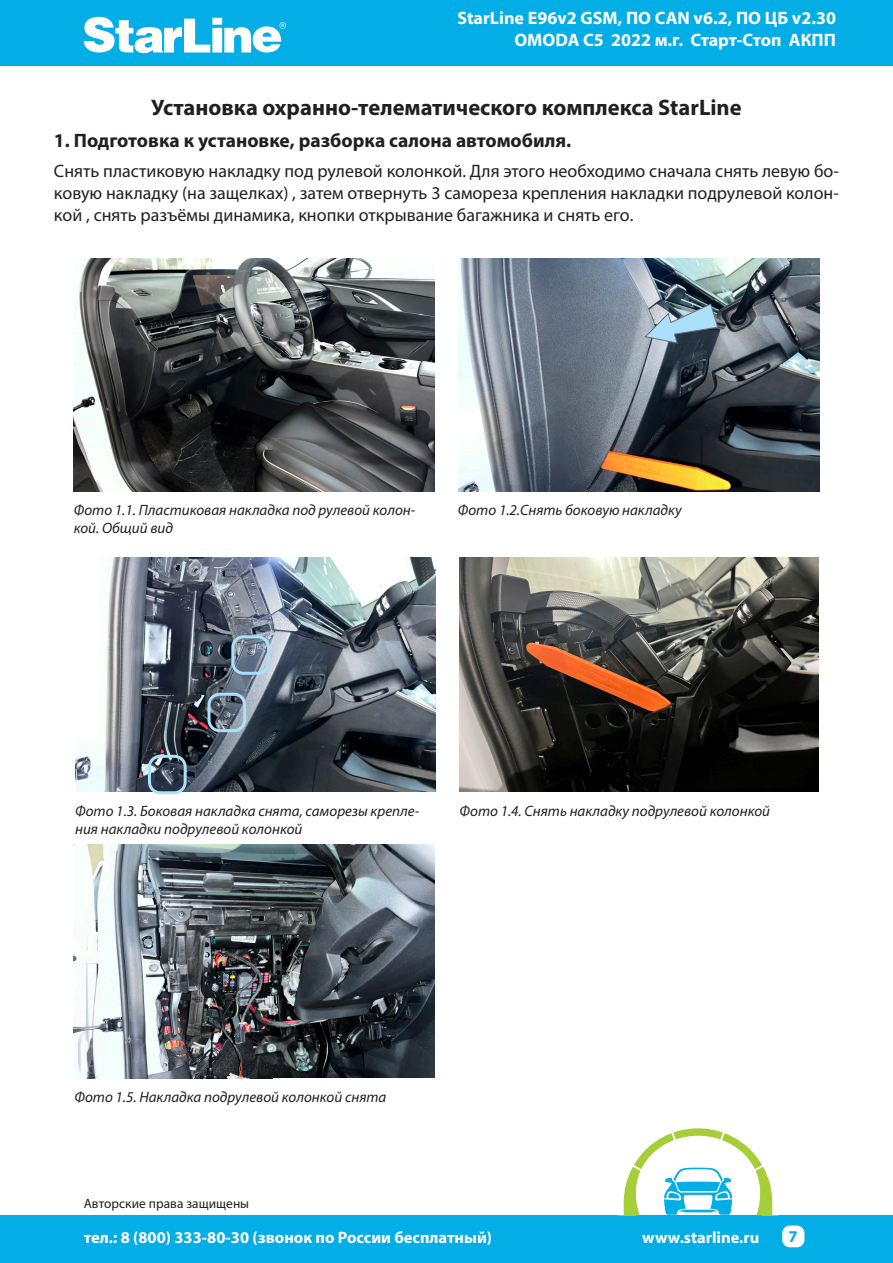
<style>
.page{position:relative;width:893px;height:1263px;background:#fff}
.page>*{position:absolute;margin:0;border:0;box-sizing:border-box;transform-origin:0 0}
.t1{font:700 22.5px "Myriad Pro";color:#231f20}
.Основной_текст{font:700 19.5px "Myriad Pro";color:#231f20}
.Основной_текст-2{font:18px/21.6px "Myriad Pro";color:#231f20;text-align:justify}
.t2{font:700 18px/21.6px "Myriad Pro";color:#fff;text-align:right}
.t3{font:700 16.5px "Myriad Pro";color:#fff}
.t4{font:700 16.5px "Myriad Pro";color:#03ade5}
.t5{font:italic 15px/18px "Myriad Pro";color:#231f20}
.t6{font:13.5px "Myriad Pro";color:#231f20}
</style>
<div class="page">
<div style="left:0;top:0;width:893px;height:65px;background:#03ade5"></div>
<svg style="left:84px;top:17px;width:202px;height:36px"></svg>
<div style="left:0;top:1215px;width:893px;height:48px;background:#03ade5"></div>
<div style="left:782px;top:1225px;width:22px;height:22px;background:#fff;border-radius:8px"></div>
<svg style="left:623px;top:1128px;width:150px;height:87px"></svg>
<img style="left:458px;top:258px;width:361px;height:233px">
<img style="left:73px;top:258px;width:361px;height:233px">
<img style="left:73px;top:844px;width:361px;height:235px">
<img style="left:76px;top:558px;width:359px;height:234px">
<img style="left:460px;top:558px;width:359px;height:234px">
<div style="left:274px;top:1078px;width:361px;height:13px;background:#fff"></div>
<svg style="left:644px;top:303px;width:75px;height:41px;background:#819dac"></svg>
<div style="left:231px;top:635px;width:39px;height:40px;border:3px solid #aae0f9;border-radius:11px"></div>
<div style="left:207px;top:693px;width:39px;height:39px;border:3px solid #aae0f9;border-radius:11px"></div>
<div style="left:148px;top:755px;width:39px;height:39px;border:3px solid #aae0f9;border-radius:11px"></div>
<p class="t2" style="left:457px;top:7px;width:380px">StarLine E96v2 GSM, ПО CAN v6.2, ПО ЦБ v2.30<br>OMODA C5 2022 м.г. Старт-Стоп АКПП</p>
<p class="t1" style="left:151px;top:92px;width:592px">Установка охранно-телематического комплекса StarLine</p>
<p class="Основной_текст" style="left:54px;top:128px;width:519px">1. Подготовка к установке, разборка салона автомобиля.</p>
<p class="Основной_текст-2" style="left:54px;top:160px;width:786px">Снять пластиковую накладку под рулевой колонкой. Для этого необходимо сначала снять левую бо&shy;ковую накладку (на защелках) , затем отвернуть 3 самореза крепления накладки подрулевой колон&shy;кой , снять разъёмы динамика, кнопки открывание багажника и снять его.</p>
<p class="t5" style="left:74px;top:501px;width:343px">Фото 1.1. Пластиковая накладка под рулевой колон&shy;кой. Общий вид</p>
<p class="t5" style="left:458px;top:501px;width:225px">Фото 1.2.Снять боковую накладку</p>
<p class="t5" style="left:75px;top:802px;width:346px">Фото 1.3. Боковая накладка снята, саморезы крепле-</p>
<p class="t5" style="left:460px;top:802px;width:312px">Фото 1.4. Снять накладку подрулевой колонкой</p>
<p class="t5" style="left:75px;top:820px;width:229px">ния накладки подрулевой колонкой</p>
<p class="t5" style="left:74px;top:1088px;width:313px">Фото 1.5. Накладка подрулевой колонкой снята</p>
<p class="t6" style="left:84px;top:1195px;width:167px">Авторские права защищены</p>
<p class="t3" style="left:84px;top:1226px;width:410px">тел.: 8 (800) 333-80-30 (звонок по России бесплатный)</p>
<p class="t3" style="left:642px;top:1226px;width:119px">www.starline.ru</p>
<p class="t4" style="left:789px;top:1226px;width:11px">7</p>
</div>
